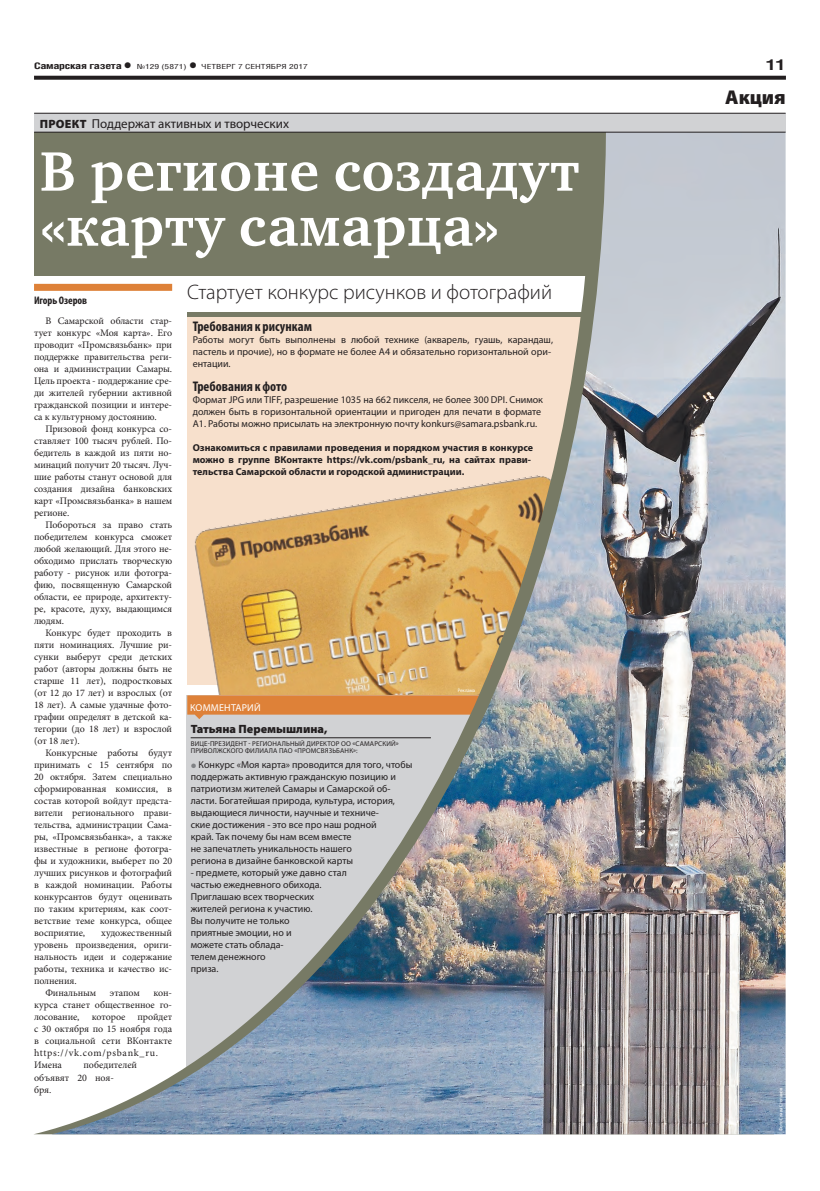
<style>
.page{position:relative;width:820px;height:1191px;background:#fff}
.page>*{position:absolute;margin:0;border:0;box-sizing:border-box;transform-origin:0 0}
.t1{font:700 57px/55px "Charter C";letter-spacing:.01em;color:#fff}
.ПОДЗАГОЛОВОК{font:300 21px "Myriad Pro";color:#231f20}
.рубрика{font:900 20px "Myriad Pro";color:#231f20}
.t2{font:700 15px "Helios Cond";color:#231f20;scale:1.4 1}
.ЗАГ_в_ТЕКСТЕ{font:700 condensed 14px "Myriad Pro";color:#231f20}
.РУБРИКА{font:13px "Myriad Pro";color:#231f20}
.мнение_имя{font:900 12px "Myriad Pro";color:#231f20}
.АВТОР_цвет{font:700 condensed 11px "Myriad Pro";letter-spacing:-.01em;color:#231f20}
.Обычный{font:10px/12px "Minion Pro";letter-spacing:-.01em;color:#231f20;text-align:justify}
.мнение_текст{font:10px/12px "Myriad Pro";color:#231f20}
.Базовый{font:10px/12px "Myriad Pro";color:#231f20}
.Базовый-2{font:700 10px/12px "Myriad Pro";color:#231f20}
.t3{font:10px "Myriad Pro";letter-spacing:.02em;color:#fff}
.t4{font:700 9px "Helios Cond";letter-spacing:-.02em;color:#231f20;scale:1.4 1}
.мнение_должность{font:7px/7px "Myriad Pro";letter-spacing:.02em;color:#231f20}
.t5{font:7px "Helios Cond";color:#231f20;scale:1.4 1}
.ОФИЦИАЛКА{font:5px "Myriad Pro";color:#fff;scale:.95 1}
.s1{font-size:16px}
.s2{font-weight:700;font-size:16px}
.s3{font-weight:900;font-size:12px}
.s4{font-weight:900;font-size:16px;color:#808285}
</style>
<div class="page">
<svg style="left:34px;top:76px;width:751px;height:4px;background:#322f2f"></svg>
<img style="left:52px;top:133px;width:733px;height:1001px">
<div style="left:34px;top:113px;width:751px;height:19px;background:#d1d2d4"></div>
<hr style="left:34px;top:113px;width:751px;height:1px;background:#231f20">
<hr style="left:34px;top:132px;width:751px;height:1px;background:#231f20">
<p class="t4" style="left:34px;top:61px;width:71px">Самарская газета<span class="s1">•</span></p>
<p class="t5" style="left:137px;top:63px;width:124px">№129 (5871) <span class="s2">•</span> ЧЕТВЕРГ 7 СЕНТЯБРЯ 2017</p>
<p class="t2" style="left:765px;top:55px;width:16px">11</p>
<p class="РУБРИКА" style="left:40px;top:115px;width:250px"><span class="s3">ПРОЕКТ</span> Поддержат активных и творческих</p>
<p class="t1" style="left:40px;top:145px;width:540px">В регионе создадут «карту самарца»</p>
<p class="АВТОР_цвет" style="left:34px;top:294px;width:55px">Игорь Озеров</p>
<p class="Обычный" style="left:34px;top:315px;width:140px;text-indent:11px">В Самарской области стар&shy;тует конкурс «Моя карта». Его проводит «Промсвязьбанк» при поддержке правительства реги&shy;она и администрации Самары.<br>Цель проекта - поддержание сре&shy;ди жителей губернии активной гражданской позиции и интере&shy;са к культурному достоянию.</p>
<p class="Обычный" style="left:34px;top:423px;width:140px;text-indent:11px">Призовой фонд конкурса со&shy;ставляет 100 тысяч рублей. По&shy;бедитель в каждой из пяти но&shy;минаций получит 20 тысяч. Луч&shy;шие работы станут основой для создания дизайна банковских карт «Промсвязьбанка» в нашем регионе.</p>
<p class="Обычный" style="left:34px;top:519px;width:140px;text-indent:11px">Побороться за право стать победителем конкурса сможет любой желающий. Для этого не&shy;обходимо прислать творческую работу - рисунок или фотогра&shy;фию, посвященную Самарской области, ее природе, архитекту&shy;ре, красоте, духу, выдающимся людям.</p>
<p class="Обычный" style="left:34px;top:627px;width:140px;text-indent:11px">Конкурс будет проходить в пяти номинациях. Лучшие ри&shy;сунки выберут среди детских работ (авторы должны быть не старше 11 лет), подростковых (от 12 до 17 лет) и взрослых (от 18 лет). А самые удачные фото&shy;графии определят в детской ка&shy;тегории (до 18 лет) и взрослой (от 18 лет).</p>
<p class="Обычный" style="left:34px;top:747px;width:140px;text-indent:11px">Конкурсные работы будут принимать с 15 сентября по 20 октября. Затем специально сформированная комиссия, в состав которой войдут предста&shy;вители регионального прави&shy;тельства, администрации Сама&shy;ры, «Промсвязьбанка», а также известные в регионе фотогра&shy;фы и художники, выберет по 20 лучших рисунков и фотографий в каждой номинации. Работы конкурсантов будут оценивать по таким критериям, как соот&shy;ветствие теме конкурса, общее восприятие,</p>
<p class="ПОДЗАГОЛОВОК" style="left:187px;top:280px;width:366px">Стартует конкурс рисунков и фотографий</p>
<p class="ЗАГ_в_ТЕКСТЕ" style="left:193px;top:317px;width:121px">Требования к рисункам</p>
<p class="Базовый" style="left:193px;top:333px;width:361px">Работы могут быть выполнены в любой технике (акварель, гуашь, карандаш, пастель и прочие), но в формате не более А4 и обязательно горизонтальной ори&shy;ентации.</p>
<p class="ЗАГ_в_ТЕКСТЕ" style="left:193px;top:377px;width:96px">Требования к фото</p>
<p class="Базовый" style="left:193px;top:393px;width:351px">Формат JPG или TIFF, разрешение 1035 на 662 пикселя, не более 300 DPI. Снимок должен быть в горизонтальной ориентации и пригоден для печати в формате<br>А1. Работы можно присылать на электронную почту konkurs@samara.psbank.ru.</p>
<p class="Базовый-2" style="left:193px;top:441px;width:341px">Ознакомиться с правилами проведения и порядком участия в конкурсе можно в группе ВКонтакте https://vk.com/psbank_ru, на сайтах прави&shy;тельства Самарской области и городской администрации.</p>
<p class="ОФИЦИАЛКА" style="left:457px;top:687px;width:20px">Реклама</p>
<p class="t3" style="left:190px;top:701px;width:72px">КОММЕНТАРИЙ</p>
<p class="мнение_имя" style="left:191px;top:722px;width:138px">Татьяна Перемышлина,</p>
<p class="мнение_должность" style="left:191px;top:740px;width:209px">ВИЦЕ-ПРЕЗИДЕНТ - РЕГИОНАЛЬНЫЙ ДИРЕКТОР ОО «САМАРСКИЙ»<br>ПРИВОЛЖСКОГО ФИЛИАЛА ПАО «ПРОМСВЯЗЬБАНК»:</p>
<p class="мнение_текст" style="left:191px;top:759px;width:223px"><span class="s4">•</span> Конкурс «Моя карта» проводится для того, чтобы поддержать активную гражданскую позицию и патриотизм жителей Самары и Самарской об&shy;ласти. Богатейшая природа, культура, история, выдающиеся личности, научные и техниче-<br>ские достижения - это все про наш родной<br>край. Так почему бы нам всем вместе<br>не запечатлеть уникальность нашего<br>региона в дизайне банковской карты</p>
<p class="мнение_текст" style="left:191px;top:867px;width:157px">- предмете, который уже давно стал частью ежедневного обихода.<br>Приглашаю всех творческих жителей региона к участию.<br>Вы получите не только<br>приятные эмоции, но и<br>можете стать облада-<br>телем денежного<br>приза.</p>
<p class="Обычный" style="left:34px;top:927px;width:140px;text-indent:67px">художественный уровень произведения, ориги&shy;нальность идеи и содержание работы, техника и качество ис&shy;полнения.</p>
<p class="Обычный" style="left:45px;top:987px;width:52px">Финальным</p>
<p class="Обычный" style="left:110px;top:987px;width:31px">этапом</p>
<p class="Обычный" style="left:34px;top:987px;width:140px;text-align:left;text-indent:119px">кон&shy;курса станет общественное го&shy;лосование, которое пройдет с 30 октября по 15 ноября года в социальной сети ВКонтакте https://vk.com/psbank_ru.<br>Имена</p>
<p class="Обычный" style="left:34px;top:1059px;width:104px;text-align:left;text-indent:49px">победителей объявят 20 ноя-<br>бря.</p>
<p class="рубрика" style="left:724px;top:86px;width:62px">Акция</p>
<p class="ОФИЦИАЛКА" style="left:777px;top:1131px;width:47px;rotate:-90deg">Фото Слава Степанов</p>
</div>
